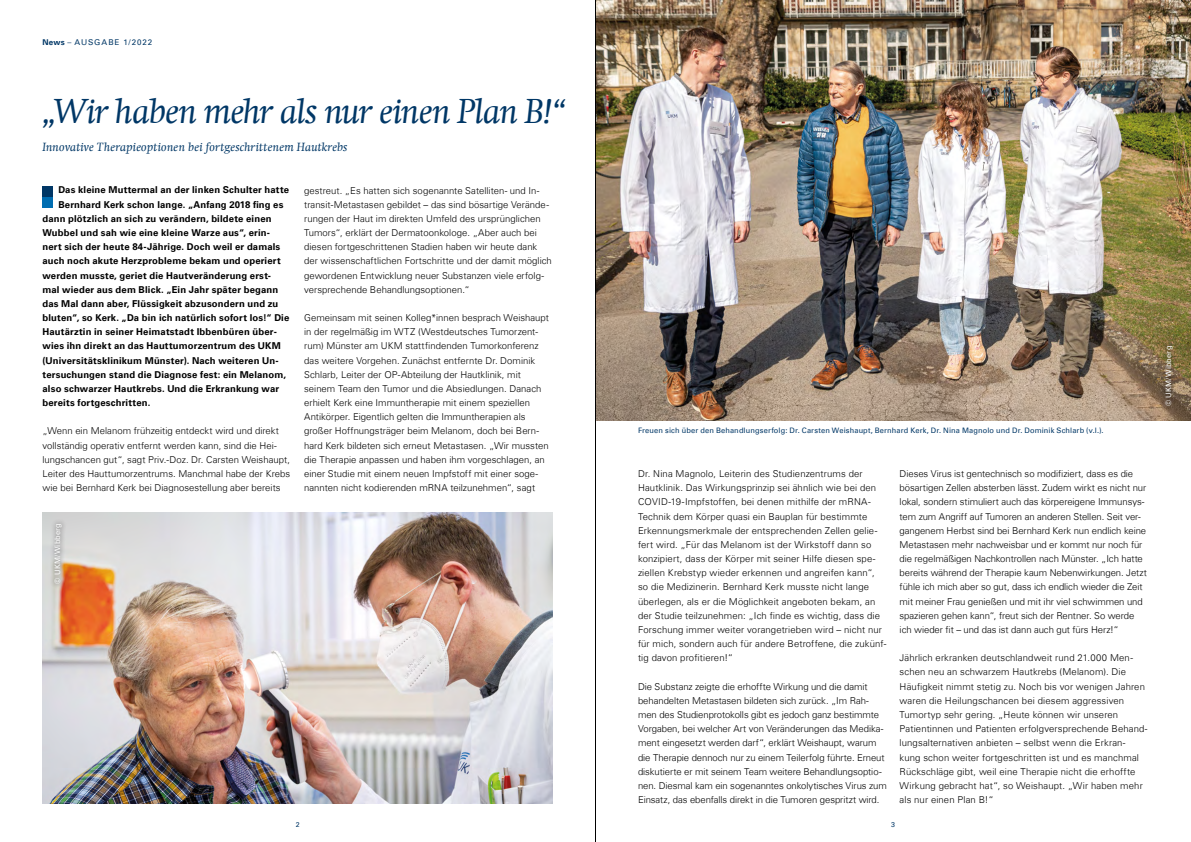
<style>
.page{position:relative;width:1191px;height:842px;background:#fff}
.page>*{position:absolute;margin:0;border:0;box-sizing:border-box;transform-origin:0 0}
.t1{font:italic 35px "Swift Com";letter-spacing:-.03em;color:#003766}
.t2{font:italic 12px "Swift Com";letter-spacing:.01em;color:#003766}
.t3{font:300 9.5px/14.2px "Univers Com 45";letter-spacing:.005em;color:#000}
.t4{font:700 9.5px "Univers Com 65";letter-spacing:.015em;color:#000}
.t5{font:8px "Univers Com 55 Roman";letter-spacing:.12em;color:#003766}
.t6{font:7.5px "Univers Com 55 Roman";letter-spacing:.02em;color:#003766}
.t7{font:7.5px "Univers Com 55 Roman";letter-spacing:.025em;color:#fff}
.t8{font:7px "Univers Com 55 Roman";color:#003766}
.s1{font-family:"Univers Com 65";font-weight:700}
</style>
<div class="page">
<img style="left:596px;top:0;width:595px;height:420px">
<img style="left:43px;top:512px;width:510px;height:291px">
<div style="left:43px;top:186px;width:10px;height:11px;background:#003766"></div>
<div style="left:43px;top:197px;width:10px;height:11px;background:#006db1"></div>
<div style="left:1160px;top:341px;width:18px;height:71px;background:#000;opacity:.75"></div>
<div style="left:49px;top:518px;width:19px;height:71px;background:#000;opacity:.75"></div>
<hr style="left:595px;top:0;width:1px;height:842px;background:#000">
<p class="t5" style="left:43px;top:37px;width:111px"><span class="s1">News</span> – AUSGABE 1/2022</p>
<h1 class="t1" style="left:43px;top:90px;width:526px">„Wir haben mehr als nur einen Plan B!“</h1>
<p class="t2" style="left:43px;top:140px;width:306px">Innovative Therapieoptionen bei fortgeschrittenem Hautkrebs</p>
<p class="t4" style="left:58px;top:184px;width:232px">Das kleine Muttermal an der linken Schulter hatte</p>
<p class="t4" style="left:58px;top:199px;width:227px">Bernhard Kerk schon lange. „Anfang 2018 fing es</p>
<p class="t4" style="left:43px;top:213px;width:230px">dann plötzlich an sich zu verändern, bildete einen</p>
<p class="t4" style="left:43px;top:227px;width:229px">Wubbel und sah wie eine kleine Warze aus“, erin-</p>
<p class="t4" style="left:43px;top:241px;width:239px">nert sich der heute 84-Jährige. Doch weil er damals</p>
<p class="t4" style="left:43px;top:255px;width:240px">auch noch akute Herzprobleme bekam und operiert</p>
<p class="t4" style="left:43px;top:270px;width:230px">werden musste, geriet die Hautveränderung erst-</p>
<p class="t4" style="left:43px;top:284px;width:237px">mal wieder aus dem Blick. „Ein Jahr später begann</p>
<p class="t4" style="left:43px;top:298px;width:237px">das Mal dann aber, Flüssigkeit abzusondern und zu</p>
<p class="t4" style="left:43px;top:312px;width:248px">bluten“, so Kerk. „Da bin ich natürlich sofort los!“ Die</p>
<p class="t4" style="left:43px;top:326px;width:236px">Hautärztin in seiner Heimatstadt Ibbenbüren über-</p>
<p class="t4" style="left:43px;top:340px;width:240px">wies ihn direkt an das Hauttumorzentrum des UKM</p>
<p class="t4" style="left:43px;top:355px;width:237px">(Universitätsklinikum Münster). Nach weiteren Un-</p>
<p class="t4" style="left:43px;top:369px;width:245px">tersuchungen stand die Diagnose fest: ein Melanom,</p>
<p class="t4" style="left:43px;top:383px;width:238px">also schwarzer Hautkrebs. Und die Erkrankung war</p>
<p class="t4" style="left:43px;top:397px;width:109px">bereits fortgeschritten.</p>
<p class="t3" style="left:43px;top:424px;width:249px">„Wenn ein Melanom frühzeitig entdeckt wird und direkt vollständig operativ entfernt werden kann, sind die Hei&shy;lungschancen gut“, sagt Priv.-Doz. Dr. Carsten Weishaupt, Leiter des Hauttumorzentrums. Manchmal habe der Krebs wie bei Bernhard Kerk bei Diagnosestellung aber bereits</p>
<p class="t3" style="left:304px;top:183px;width:249px">gestreut. „Es hatten sich sogenannte Satelliten- und In&shy;transit-Metastasen gebildet – das sind bösartige Verände&shy;rungen der Haut im direkten Umfeld des ursprünglichen Tumors“, erklärt der Dermatoonkologe. „Aber auch bei diesen fortgeschrittenen Stadien haben wir heute dank der wissenschaftlichen Fortschritte und der damit möglich gewordenen Entwicklung neuer Substanzen viele erfolg&shy;versprechende Behandlungsoptionen.“</p>
<p class="t3" style="left:304px;top:311px;width:246px">Gemeinsam mit seinen Kolleg*innen besprach Weishaupt in der regelmäßig im WTZ (Westdeutsches Tumorzent&shy;rum) Münster am UKM stattfindenden Tumorkonferenz das weitere Vorgehen. Zunächst entfernte Dr. Dominik Schlarb, Leiter der OP-Abteilung der Hautklinik, mit seinem Team den Tumor und die Absiedlungen. Danach erhielt Kerk eine Immuntherapie mit einem speziellen Antikörper. Eigentlich gelten die Immuntherapien als großer Hoffnungsträger beim Melanom, doch bei Bern&shy;hard Kerk bildeten sich erneut Metastasen. „Wir mussten die Therapie anpassen und haben ihm vorgeschlagen, an einer Studie mit einem neuen Impfstoff mit einer soge&shy;nannten nicht kodierenden mRNA teilzunehmen“, sagt</p>
<p class="t7" style="left:53px;top:584px;width:62px;rotate:-90deg">© UKM/Wibberg</p>
<p class="t6" style="left:638px;top:426px;width:467px">Freuen sich über den Behandlungserfolg: Dr. Carsten Weishaupt, Bernhard Kerk, Dr. Nina Magnolo und Dr. Dominik Schlarb (v.l.).</p>
<p class="t3" style="left:638px;top:466px;width:250px">Dr. Nina Magnolo, Leiterin des Studienzentrums der Hautklinik. Das Wirkungsprinzip sei ähnlich wie bei den COVID-19-Impfstoffen, bei denen mithilfe der mRNA-Technik dem Körper quasi ein Bauplan für bestimmte Erkennungsmerkmale der entsprechenden Zellen gelie&shy;fert wird. „Für das Melanom ist der Wirkstoff dann so konzipiert, dass der Körper mit seiner Hilfe diesen spe&shy;ziellen Krebstyp wieder erkennen und angreifen kann“, so die Medizinerin. Bernhard Kerk musste nicht lange überlegen, als er die Möglichkeit angeboten bekam, an der Studie teilzunehmen: „Ich finde es wichtig, dass die Forschung immer weiter vorangetrieben wird – nicht nur für mich, sondern auch für andere Betroffene, die zukünf&shy;tig davon profitieren!“</p>
<p class="t3" style="left:638px;top:679px;width:250px">Die Substanz zeigte die erhoffte Wirkung und die damit behandelten Metastasen bildeten sich zurück. „Im Rah&shy;men des Studienprotokolls gibt es jedoch ganz bestimmte Vorgaben, bei welcher Art von Veränderungen das Medika&shy;ment eingesetzt werden darf“, erklärt Weishaupt, warum die Therapie dennoch nur zu einem Teilerfolg führte. Erneut diskutierte er mit seinem Team weitere Behandlungsoptio&shy;nen. Diesmal kam ein sogenanntes onkolytisches Virus zum Einsatz, das ebenfalls direkt in die Tumoren gespritzt wird.</p>
<p class="t3" style="left:899px;top:466px;width:249px">Dieses Virus ist gentechnisch so modifiziert, dass es die bösartigen Zellen absterben lässt. Zudem wirkt es nicht nur lokal, sondern stimuliert auch das körpereigene Immunsys&shy;tem zum Angriff auf Tumoren an anderen Stellen. Seit ver&shy;gangenem Herbst sind bei Bernhard Kerk nun endlich keine Metastasen mehr nachweisbar und er kommt nur noch für die regelmäßigen Nachkontrollen nach Münster. „Ich hatte bereits während der Therapie kaum Nebenwirkungen. Jetzt fühle ich mich aber so gut, dass ich endlich wieder die Zeit mit meiner Frau genießen und mit ihr viel schwimmen und spazieren gehen kann“, freut sich der Rentner. So werde ich wieder fit – und das ist dann auch gut fürs Herz!“</p>
<p class="t3" style="left:899px;top:651px;width:249px">Jährlich erkranken deutschlandweit rund 21.000 Men&shy;schen neu an schwarzem Hautkrebs (Melanom). Die Häufigkeit nimmt stetig zu. Noch bis vor wenigen Jahren waren die Heilungschancen bei diesem aggressiven Tumortyp sehr gering. „Heute können wir unseren Patientinnen und Patienten erfolgversprechende Behand&shy;lungsalternativen anbieten – selbst wenn die Erkran&shy;kung schon weiter fortgeschritten ist und es manchmal Rückschläge gibt, weil eine Therapie nicht die erhoffte Wirkung gebracht hat“, so Weishaupt. „Wir haben mehr als nur einen Plan B!“</p>
<p class="t8" style="left:296px;top:821px;width:5px">2</p>
<p class="t8" style="left:891px;top:821px;width:5px">3</p>
<p class="t7" style="left:1164px;top:406px;width:62px;rotate:-90deg">© UKM/Wibberg</p>
</div>
